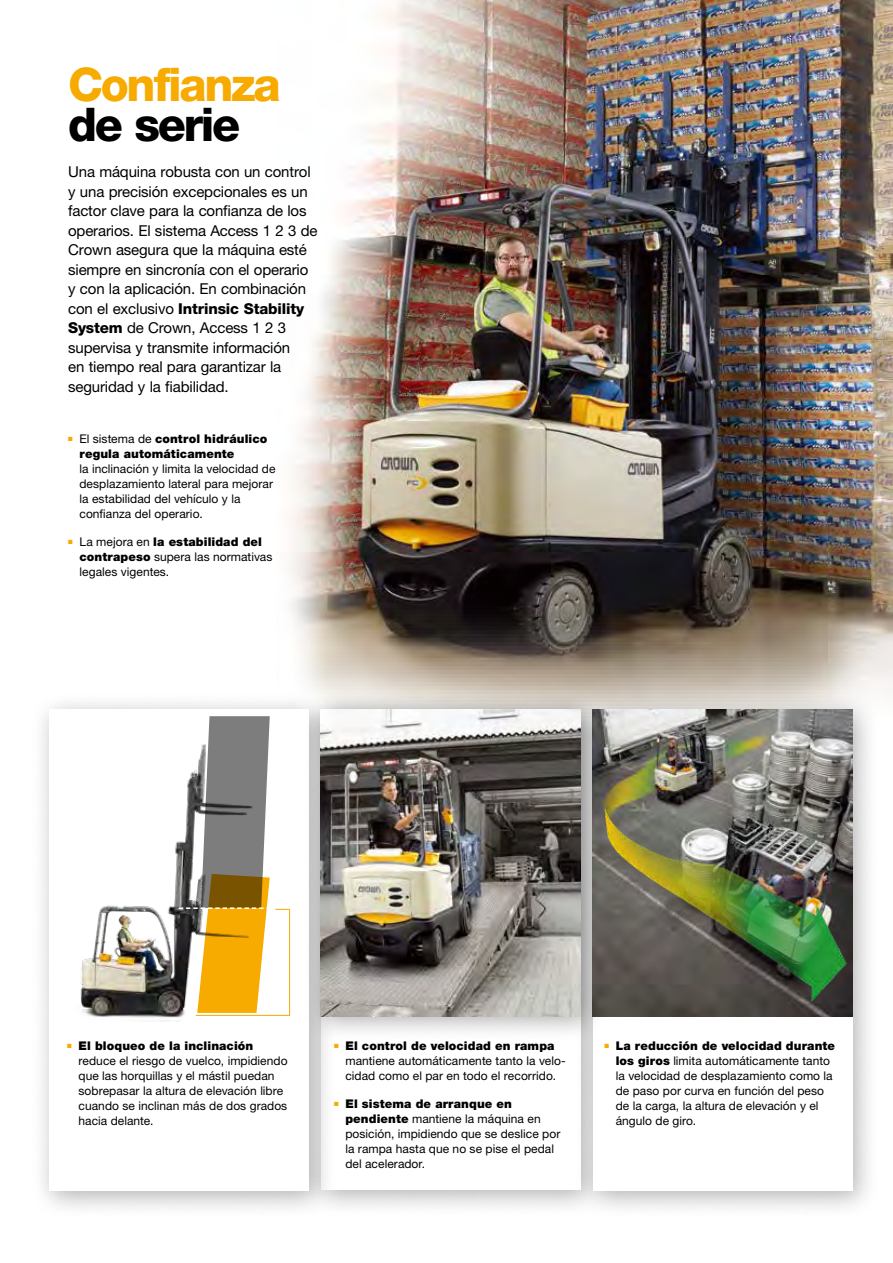
<style>
.page{position:relative;width:893px;height:1263px;background:#fff}
.page>*{position:absolute;margin:0;border:0;box-sizing:border-box;transform-origin:0 0}
.t1{font:800 46.5px "Helvetica Neue LT Std";letter-spacing:-.05em;color:#f7ab00}
.t2{font:800 46.5px "Helvetica Neue LT Std";letter-spacing:-.05em;color:#000}
.t3{font:15px/19.5px "Helvetica Neue LT Std";letter-spacing:-.01em;color:#000}
.t4{font:12px/15px "Helvetica Neue LT Std";letter-spacing:.005em;color:#000}
.t5{font:900 12px/15px "Helvetica Neue LT Std";letter-spacing:.01em;color:#000}
.s1{font-weight:800}
.s2{font-weight:400}
.s3{font-weight:900}
</style>
<div class="page">
<img style="left:290px;top:0;width:603px;height:694px">
<div style="left:302px;top:691px;width:308px;height:528px;background:#000;opacity:.3"></div>
<div style="left:321px;top:710px;width:260px;height:480px;background:#fff"></div>
<div style="left:30px;top:691px;width:308px;height:529px;background:#000;opacity:.3"></div>
<div style="left:49px;top:710px;width:260px;height:481px;background:#fff"></div>
<div style="left:574px;top:691px;width:307px;height:529px;background:#000;opacity:.3"></div>
<div style="left:593px;top:710px;width:260px;height:481px;background:#fff"></div>
<div style="left:56px;top:54px;width:236px;height:101px;background:#fff"></div>
<div style="left:49px;top:414px;width:245px;height:184px;background:#fff"></div>
<div style="left:303px;top:692px;width:305px;height:351px;background:#000;opacity:.3"></div>
<img style="left:321px;top:710px;width:260px;height:306px">
<img style="left:79px;top:841px;width:104px;height:180px">
<svg style="left:179px;top:716px;width:111px;height:300px"></svg>
<img style="left:593px;top:710px;width:260px;height:306px">
<img style="left:596px;top:790px;width:257px;height:226px">
<h1 class="t1" style="left:68px;top:56px;width:214px">Confianza</h1>
<h1 class="t2" style="left:68px;top:97px;width:174px">de serie</h1>
<p class="t3" style="left:68px;top:162px;width:251px">Una máquina robusta con un control y una precisión excepcionales es un factor clave para la confianza de los operarios. El sistema Access 1 2 3 de Crown asegura que la máquina esté siempre en sincronía con el operario y con la aplicación. En combinación con el exclusivo <span class="s1">Intrinsic Stability System</span> de Crown, Access 1 2 3 supervisa y transmite información<br>en tiempo real para garantizar la seguridad y la fiabilidad.</p>
<p class="t5" style="left:79px;top:431px;width:189px;text-indent:-11px"><sup>■</sup> <span class="s2">El sistema de</span> control hidráulico regula automáticamente</p>
<p class="t4" style="left:79px;top:461px;width:198px">la inclinación y limita la velocidad de desplazamiento lateral para mejorar la estabilidad del vehículo y la confianza del operario.</p>
<p class="t4" style="left:79px;top:534px;width:194px;text-indent:-11px"><sup>■</sup> La mejora en <span class="s3">la estabilidad del contrapeso</span> supera las normativas legales vigentes.</p>
<p class="t4" style="left:79px;top:1038px;width:210px;text-indent:-11px"><sup>■</sup> <span class="s3">El bloqueo de la inclinación </span>reduce el riesgo de vuelco, impidiendo que las horquillas y el mástil puedan sobrepasar la altura de elevación libre cuando se inclinan más de dos grados hacia delante.</p>
<p class="t4" style="left:616px;top:1038px;width:221px;text-indent:-11px"><sup>■</sup> <span class="s3">La reducción de velocidad durante los giros</span> limita automáticamente tanto la velocidad de desplazamiento como la de paso por curva en función del peso de la carga, la altura de elevación y el ángulo de giro.</p>
<p class="t4" style="left:345px;top:1038px;width:222px;text-indent:-11px"><sup>■</sup> <span class="s3">El control de velocidad en rampa </span>mantiene automáticamente tanto la velo&shy;cidad como el par en todo el recorrido.</p>
<p class="t4" style="left:345px;top:1096px;width:216px;text-indent:-11px"><sup>■</sup> <span class="s3">El sistema de arranque en pendiente</span> mantiene la máquina en posición, impidiendo que se deslice por la rampa hasta que no se pise el pedal del acelerador.</p>
</div>
